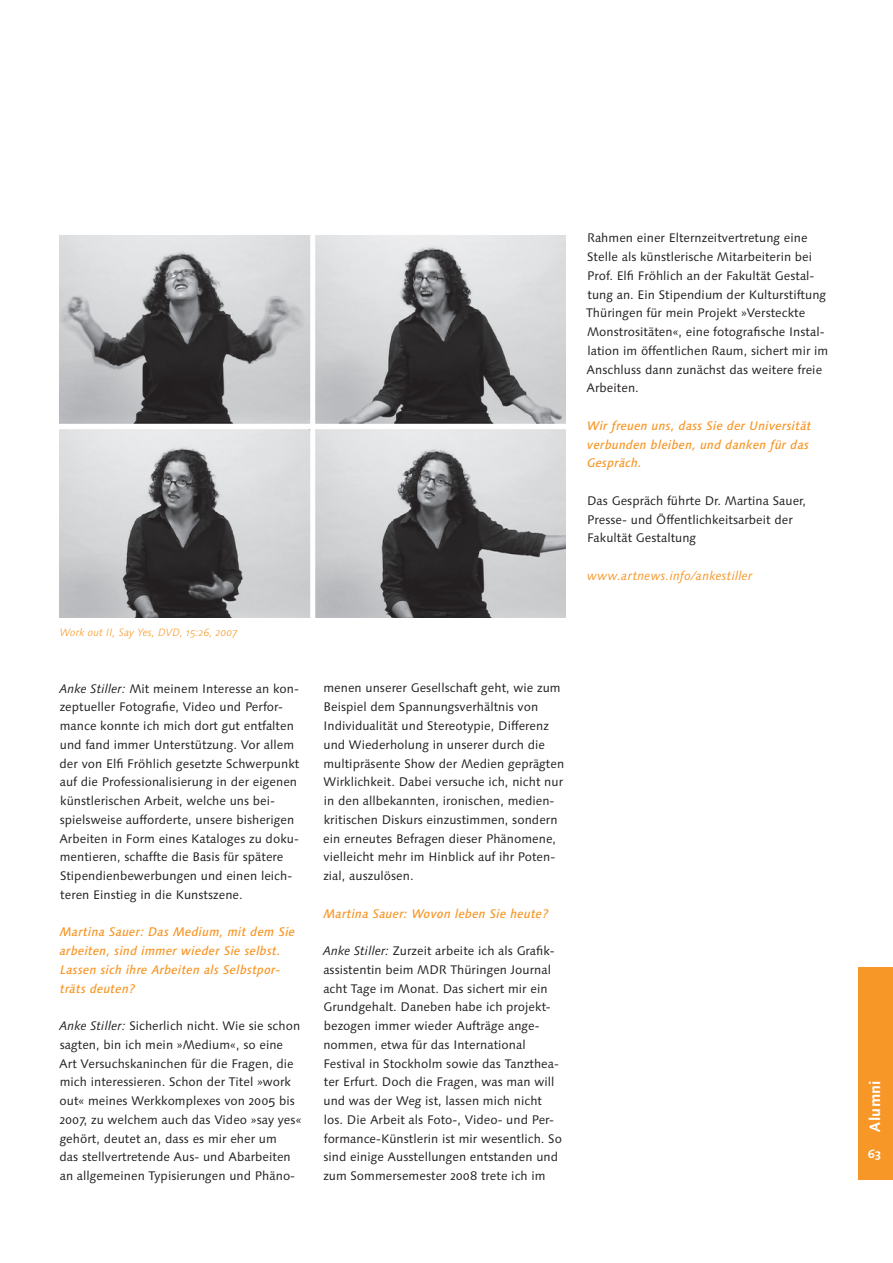
<style>
.page{position:relative;width:893px;height:1263px;background:#fff}
.page>*{position:absolute;margin:0;border:0;box-sizing:border-box;transform-origin:0 0}
.t1{font:700 15px "Linotype Syntax Os F";letter-spacing:.02em;color:#fff}
.t2{font:12.45px/18.8px "Linotype Syntax Os F";letter-spacing:.005em;color:#231f20}
.t3{font:italic 500 12.45px/18.8px "Linotype Syntax Os F";letter-spacing:.015em;color:#f79727}
.t4{font:italic 12.45px "Linotype Syntax Os F";letter-spacing:.015em;color:#f79727}
.t5{font:700 12px "Linotype Syntax Os F";color:#fff}
.t6{font:italic 300 10.65px "Linotype Syntax Os F";color:#f79727}
.s1{font-style:italic}
</style>
<div class="page">
<div style="left:859px;top:967px;width:34px;height:213px;background:#f79727"></div>
<img style="left:60px;top:235px;width:506px;height:382px">
<p class="t6" style="left:60px;top:626px;width:179px">Work out II, Say Yes, DVD, 15:26, 2007</p>
<p class="t2" style="left:59px;top:679px;width:241px"><span class="s1">Anke Stiller:</span> Mit meinem Interesse an kon&shy;zeptueller Fotografie, Video und Perfor&shy;mance konnte ich mich dort gut entfalten und fand immer Unterstützung. Vor allem der von Elfi Fröhlich gesetzte Schwerpunkt auf die Professionalisierung in der eigenen künstlerischen Arbeit, welche uns bei&shy;spielsweise aufforderte, unsere bisherigen Arbeiten in Form eines Kataloges zu doku&shy;mentieren, schaffte die Basis für spätere Stipendienbewerbungen und einen leich&shy;teren Einstieg in die Kunstszene.</p>
<p class="t3" style="left:60px;top:923px;width:237px">Martina Sauer: Das Medium, mit dem Sie arbeiten, sind immer wieder Sie selbst.<br>Lassen sich ihre Arbeiten als Selbstpor&shy;träts deuten?</p>
<p class="t2" style="left:59px;top:1016px;width:244px"><span class="s1">Anke Stiller:</span> Sicherlich nicht. Wie sie schon sagten, bin ich mein »Medium«, so eine Art Versuchskaninchen für die Fragen, die mich interessieren. Schon der Titel »work out« meines Werkkomplexes von 2005 bis 2007, zu welchem auch das Video »say yes« gehört, deutet an, dass es mir eher um<br>das stellvertretende Aus- und Abarbeiten an allgemeinen Typisierungen und Phäno-</p>
<p class="t2" style="left:323px;top:679px;width:243px">menen unserer Gesellschaft geht, wie zum Beispiel dem Spannungsverhältnis von Individualität und Stereotypie, Differenz und Wiederholung in unserer durch die multipräsente Show der Medien geprägten Wirklichkeit. Dabei versuche ich, nicht nur in den allbekannten, ironischen, medien&shy;kritischen Diskurs einzustimmen, sondern ein erneutes Befragen dieser Phänomene, vielleicht mehr im Hinblick auf ihr Poten&shy;zial, auszulösen.</p>
<p class="t3" style="left:323px;top:904px;width:227px">Martina Sauer: Wovon leben Sie heute?</p>
<p class="t2" style="left:323px;top:941px;width:240px"><span class="s1">Anke Stiller:</span> Zurzeit arbeite ich als Grafik&shy;assistentin beim MDR Thüringen Journal acht Tage im Monat. Das sichert mir ein Grundgehalt. Daneben habe ich projekt&shy;bezogen immer wieder Aufträge ange&shy;nommen, etwa für das International Festival in Stockholm sowie das Tanzthea&shy;ter Erfurt. Doch die Fragen, was man will und was der Weg ist, lassen mich nicht los. Die Arbeit als Foto-, Video- und Per&shy;formance-Künstlerin ist mir wesentlich. So sind einige Ausstellungen entstanden und zum Sommersemester 2008 trete ich im</p>
<p class="t2" style="left:586px;top:229px;width:244px">Rahmen einer Elternzeitvertretung eine Stelle als künstlerische Mitarbeiterin bei Prof. Elfi Fröhlich an der Fakultät Gestal&shy;tung an. Ein Stipendium der Kulturstiftung Thüringen für mein Projekt »Versteckte Monstrositäten«, eine fotografische Instal&shy;lation im öffentlichen Raum, sichert mir im Anschluss dann zunächst das weitere freie Arbeiten.</p>
<p class="t3" style="left:587px;top:416px;width:226px">Wir freuen uns, dass Sie der Universität verbunden bleiben, und danken für das<br>Gespräch.</p>
<p class="t2" style="left:587px;top:491px;width:221px">Das Gespräch führte Dr. Martina Sauer,<br>Presse- und Öffentlichkeitsarbeit der<br>Fakultät Gestaltung</p>
<p class="t4" style="left:587px;top:568px;width:167px">www.artnews.info/ankestiller</p>
<p class="t1" style="left:865px;top:1132px;width:53px;rotate:-90deg">Alumni</p>
<p class="t5" style="left:868px;top:1146px;width:15px">63</p>
</div>
